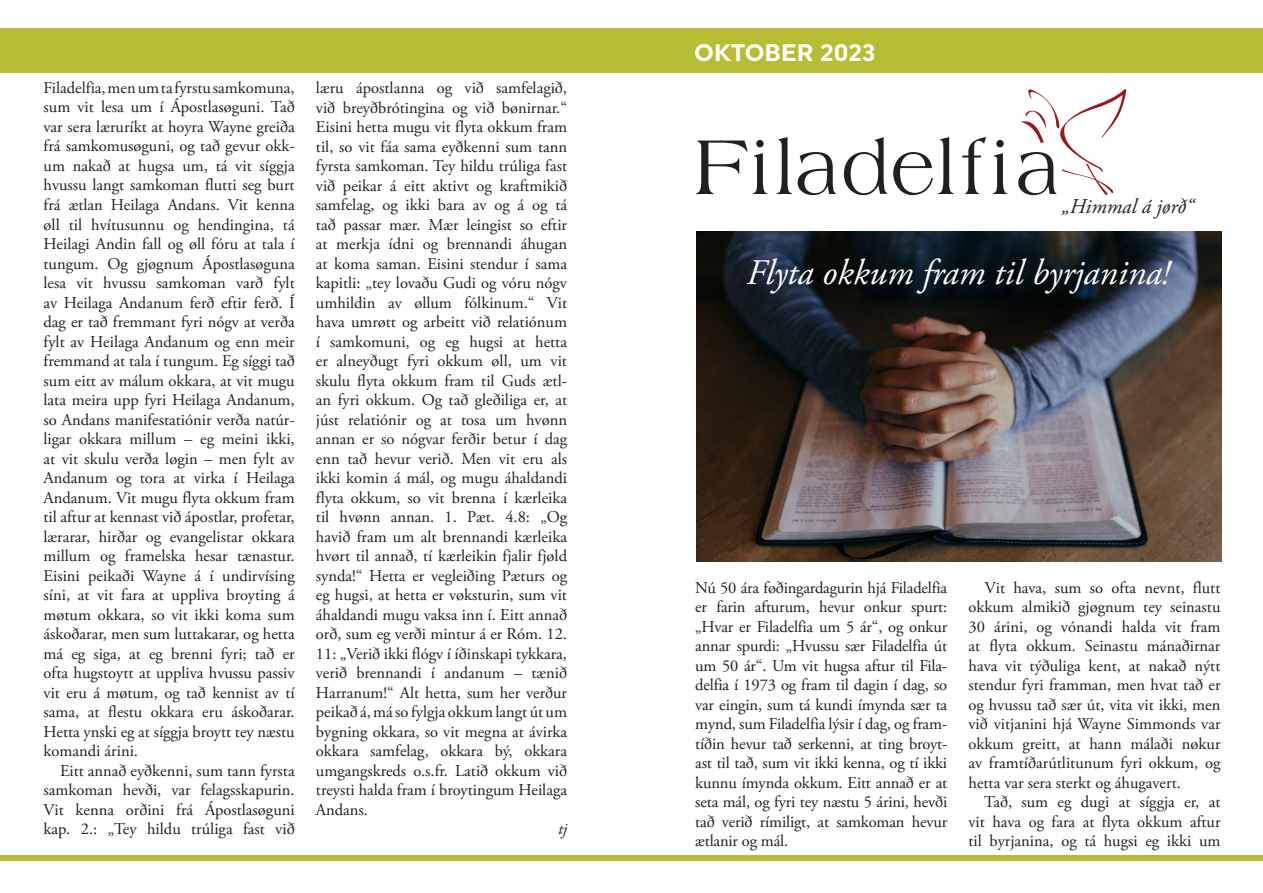
<style>
.page{position:relative;width:1263px;height:893px;background:#fff}
.page>*{position:absolute;margin:0;border:0;box-sizing:border-box;transform-origin:0 0}
.t1{font:italic 36px "Adobe Garamond Pro";color:#fff}
.t2{font:700 24px "Uniform";color:#fff}
.t3{font:italic 21px "Adobe Garamond Pro";color:#231f20}
.t4{font:16.5px/19.5px "Adobe Garamond Pro";color:#231f20;text-align:justify}
.t5{font:italic 16.5px "Adobe Garamond Pro";color:#231f20}
</style>
<div class="page">
<img style="left:696px;top:231px;width:525px;height:330px">
<div style="left:0;top:28px;width:1263px;height:45px;background:#b7be33"></div>
<div style="left:0;top:855px;width:1263px;height:6px;background:#b7be33"></div>
<svg style="left:696px;top:141px;width:51px;height:53px"></svg>
<svg style="left:753px;top:140px;width:14px;height:54px"></svg>
<svg style="left:776px;top:137px;width:16px;height:57px"></svg>
<svg style="left:798px;top:152px;width:38px;height:43px"></svg>
<svg style="left:844px;top:137px;width:43px;height:58px"></svg>
<svg style="left:893px;top:137px;width:61px;height:58px"></svg>
<svg style="left:962px;top:137px;width:24px;height:57px"></svg>
<svg style="left:993px;top:140px;width:14px;height:54px"></svg>
<svg style="left:1018px;top:89px;width:109px;height:107px"></svg>
<p class="t4" style="left:44px;top:79px;width:253px">Filadelfia, men um ta fyrstu samkomuna, sum vit lesa um í Ápostlasøguni. Tað var sera læruríkt at hoyra Wayne greiða frá samkomusøguni, og tað gevur okk&shy;um nakað at hugsa um, tá vit síggja hvussu langt samkoman flutti seg burt frá ætlan Heilaga Andans. Vit kenna øll til hvítusunnu og hendingina, tá Heilagi Andin fall og øll fóru at tala í tungum. Og gjøgnum Ápostlasøguna lesa vit hvussu samkoman varð fylt av Heilaga Andanum ferð eftir ferð. Í dag er tað fremmant fyri nógv at verða fylt av Heilaga Andanum og enn meir fremmand at tala í tungum. Eg síggi tað sum eitt av málum okkara, at vit mugu lata meira upp fyri Heilaga Andanum, so Andans manifestatiónir verða natúr&shy;ligar okkara millum – eg meini ikki, at vit skulu verða løgin – men fylt av Andanum og tora at virka í Heilaga Andanum. Vit mugu flyta okkum fram til aftur at kennast við ápostlar, profetar, lærarar, hirðar og evangelistar okkara millum og framelska hesar tænastur.<br>Eisini peikaði Wayne á í undirvísing síni, at vit fara at uppliva broyting á møtum okkara, so vit ikki koma sum áskoðarar, men sum luttakarar, og hetta má eg siga, at eg brenni fyri; tað er ofta hugstoytt at uppliva hvussu passiv vit eru á møtum, og tað kennist av tí sama, at flestu okkara eru áskoðarar.<br>Hetta ynski eg at síggja broytt tey næstu komandi árini.</p>
<p class="t4" style="left:44px;top:761px;width:253px;text-indent:16px">Eitt annað eyðkenni, sum tann fyrsta samkoman hevði, var felagsskapurin.<br>Vit kenna orðini frá Ápostlasøguni kap. 2.: „Tey hildu trúliga fast við</p>
<p class="t4" style="left:316px;top:79px;width:253px">læru ápostlanna og við samfelagið, við breyðbrótingina og við bønirnar.“ Eisini hetta mugu vit flyta okkum fram til, so vit fáa sama eyðkenni sum tann fyrsta samkoman. Tey hildu trúliga fast við peikar á eitt aktivt og kraftmikið samfelag, og ikki bara av og á og tá tað passar mær. Mær leingist so eftir at merkja ídni og brennandi áhugan at koma saman. Eisini stendur í sama kapitli: „tey lovaðu Gudi og vóru nógv umhildin av øllum fólkinum.“ Vit hava umrøtt og arbeitt við relatiónum í samkomuni, og eg hugsi at hetta er alneyðugt fyri okkum øll, um vit skulu flyta okkum fram til Guds ætl&shy;an fyri okkum. Og tað gleðiliga er, at júst relatiónir og at tosa um hvønn annan er so nógvar ferðir betur í dag enn tað hevur verið. Men vit eru als ikki komin á mál, og mugu áhaldandi flyta okkum, so vit brenna í kærleika til hvønn annan. 1. Pæt. 4.8: „Og havið fram um alt brennandi kærleika hvørt til annað, tí kærleikin fjalir fjøld synda!“ Hetta er vegleiðing Pæturs og eg hugsi, at hetta er vøksturin, sum vit áhaldandi mugu vaksa inn í. Eitt annað orð, sum eg verði mintur á er Róm. 12.<br>11: „Verið ikki flógv í íðinskapi tykkara, verið brennandi í andanum – tænið Harranum!“ Alt hetta, sum her verður peikað á, má so fylgja okkum langt út um bygning okkara, so vit megna at ávirka okkara samfelag, okkara bý, okkara umgangskreds o.s.fr. Latið okkum við treysti halda fram í broytingum Heilaga Andans.</p>
<p class="t5" style="left:558px;top:819px;width:10px">tj</p>
<h2 class="t2" style="left:694px;top:38px;width:183px">OKTOBER 2023</h2>
<p class="t3" style="left:1062px;top:194px;width:134px">„Himmal á jørð“</p>
<h1 class="t1" style="left:747px;top:251px;width:424px">Flyta okkum fram til byrjanina!</h1>
<p class="t4" style="left:695px;top:578px;width:253px">Nú 50 ára føðingardagurin hjá Filadelfia er farin afturum, hevur onkur spurt: „Hvar er Filadelfia um 5 ár“, og onkur annar spurdi: „Hvussu sær Filadelfia út um 50 ár“. Um vit hugsa aftur til Fila&shy;delfia í 1973 og fram til dagin í dag, so var eingin, sum tá kundi ímynda sær ta mynd, sum Filadelfia lýsir í dag, og fram&shy;tíðin hevur tað serkenni, at ting broyt&shy;ast til tað, sum vit ikki kenna, og tí ikki kunnu ímynda okkum. Eitt annað er at seta mál, og fyri tey næstu 5 árini, hevði tað verið rímiligt, at samkoman hevur ætlanir og mál.</p>
<p class="t4" style="left:968px;top:578px;width:253px;text-indent:16px">Vit hava, sum so ofta nevnt, flutt okkum almikið gjøgnum tey seinastu 30 árini, og vónandi halda vit fram at flyta okkum. Seinastu mánaðirnar hava vit týðuliga kent, at nakað nýtt stendur fyri framman, men hvat tað er og hvussu tað sær út, vita vit ikki, men við vitjanini hjá Wayne Simmonds var okkum greitt, at hann málaði nøkur av framtíðarútlitunum fyri okkum, og hetta var sera sterkt og áhugavert.</p>
<p class="t4" style="left:968px;top:793px;width:253px;text-indent:16px">Tað, sum eg dugi at síggja er, at vit hava og fara at flyta okkum aftur til byrjanina, og tá hugsi eg ikki um</p>
</div>
